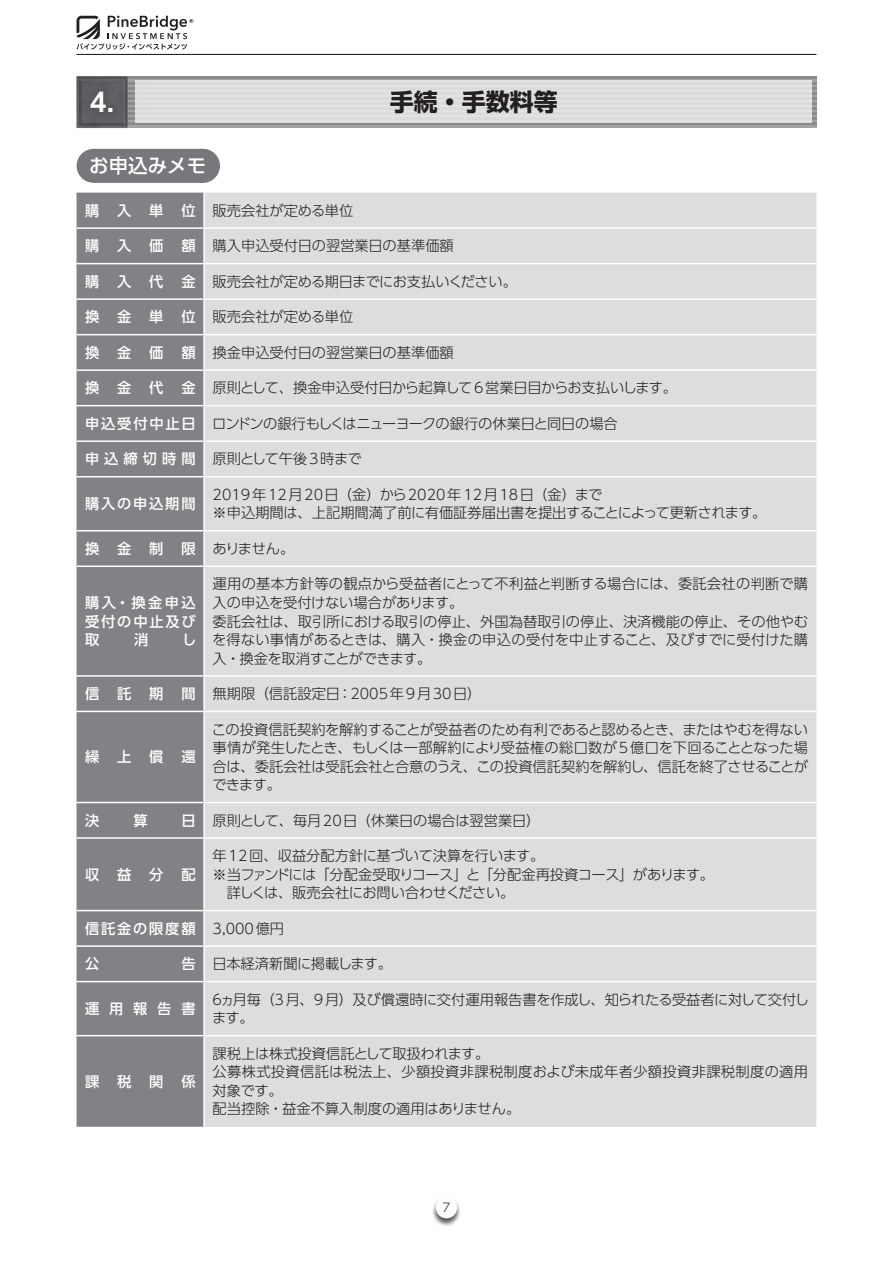
<style>
.page{position:relative;width:893px;height:1263px;background:#fff}
.page>*{position:absolute;margin:0;border:0;box-sizing:border-box;transform-origin:0 0}
.t1{font:700 25.5px "UD Shin Go Pro De";color:#fff}
.t2{font:700 24px "UD Shin Go Pro";color:#231f20}
.t3{font:500 19.5px "UD Shin Go Pro";color:#fff}
.t4{font:300 14.25px/18.5px "UD Shin Go Pro";color:#231f20}
.t5{font:300 14.25px/18.6px "UD Shin Go Pro";letter-spacing:-.025em;color:#231f20}
.t6{font:500 14.25px/18.6px "UD Shin Go Pro";letter-spacing:.13em;color:#fff;text-align:justify}
.t7{font:300 14.25px "UD Shin Go Pro";letter-spacing:-.03em;color:#231f20}
.t8{font:300 14.25px "UD Shin Go Pro";letter-spacing:-.035em;color:#231f20}
.t9{font:300 14.25px "UD Shin Go Pro";letter-spacing:-.02em;color:#231f20}
.t10{font:300 12px "UD Shin Go Pro";color:#231f20}
.s1{font-weight:500;color:#fff}
.s2{font-weight:300;color:#231f20}
</style>
<div class="page">
<hr style="left:77px;top:79px;width:739px;height:3px;background:#66676a">
<hr style="left:77px;top:100px;width:739px;height:2px;background:#66676a">
<hr style="left:77px;top:105px;width:739px;height:2px;background:#66676a">
<hr style="left:77px;top:110px;width:739px;height:2px;background:#66676a">
<hr style="left:77px;top:115px;width:739px;height:2px;background:#66676a">
<hr style="left:77px;top:125px;width:739px;height:3px;background:#66676a">
<hr style="left:77px;top:77px;width:739px;height:2px;background:#888a8d">
<hr style="left:77px;top:82px;width:739px;height:2px;background:#888a8d">
<hr style="left:77px;top:87px;width:739px;height:2px;background:#888a8d">
<hr style="left:77px;top:92px;width:739px;height:2px;background:#888a8d">
<hr style="left:77px;top:123px;width:739px;height:2px;background:#888a8d">
<div style="left:136px;top:81px;width:676px;height:42px;background:#dbdbdc"></div>
<img style="left:76px;top:76px;width:72px;height:52px">
<div style="left:82px;top:83px;width:39px;height:37px;background:#57585a"></div>
<div style="left:94px;top:149px;width:108px;height:34px;background:#76787b"></div>
<svg style="left:148px;top:182px;width:50px;height:1px"></svg>
<hr style="left:202px;top:149px;width:1px;height:34px;background:#76787b">
<div style="left:77px;top:193px;width:126px;height:934px;background:#808285"></div>
<div style="left:205px;top:193px;width:611px;height:934px;background:#dcdddf"></div>
<hr style="left:77px;top:227px;width:126px;height:2px;background:#fff">
<hr style="left:203px;top:227px;width:613px;height:2px;background:#fff">
<hr style="left:77px;top:263px;width:126px;height:1px;background:#fff">
<hr style="left:203px;top:263px;width:613px;height:1px;background:#fff">
<hr style="left:77px;top:298px;width:126px;height:2px;background:#fff">
<hr style="left:203px;top:298px;width:613px;height:2px;background:#fff">
<hr style="left:77px;top:334px;width:126px;height:1px;background:#fff">
<hr style="left:203px;top:334px;width:613px;height:1px;background:#fff">
<hr style="left:77px;top:369px;width:126px;height:2px;background:#fff">
<hr style="left:203px;top:369px;width:613px;height:2px;background:#fff">
<hr style="left:77px;top:405px;width:126px;height:1px;background:#fff">
<hr style="left:203px;top:405px;width:613px;height:1px;background:#fff">
<hr style="left:77px;top:440px;width:126px;height:2px;background:#fff">
<hr style="left:203px;top:440px;width:613px;height:2px;background:#fff">
<hr style="left:77px;top:476px;width:126px;height:1px;background:#fff">
<hr style="left:203px;top:476px;width:613px;height:1px;background:#fff">
<hr style="left:77px;top:530px;width:126px;height:1px;background:#fff">
<hr style="left:203px;top:530px;width:613px;height:1px;background:#fff">
<hr style="left:77px;top:565px;width:126px;height:2px;background:#fff">
<hr style="left:203px;top:565px;width:613px;height:2px;background:#fff">
<hr style="left:77px;top:675px;width:126px;height:2px;background:#fff">
<hr style="left:203px;top:675px;width:613px;height:2px;background:#fff">
<hr style="left:77px;top:711px;width:126px;height:1px;background:#fff">
<hr style="left:203px;top:711px;width:613px;height:1px;background:#fff">
<hr style="left:77px;top:802px;width:126px;height:1px;background:#fff">
<hr style="left:203px;top:802px;width:613px;height:1px;background:#fff">
<hr style="left:77px;top:837px;width:126px;height:2px;background:#fff">
<hr style="left:203px;top:837px;width:613px;height:2px;background:#fff">
<hr style="left:77px;top:910px;width:126px;height:1px;background:#fff">
<hr style="left:203px;top:910px;width:613px;height:1px;background:#fff">
<hr style="left:77px;top:945px;width:126px;height:2px;background:#fff">
<hr style="left:203px;top:945px;width:613px;height:2px;background:#fff">
<hr style="left:77px;top:981px;width:126px;height:1px;background:#fff">
<hr style="left:77px;top:1035px;width:126px;height:1px;background:#fff">
<hr style="left:203px;top:981px;width:613px;height:1px;background:#fff">
<hr style="left:203px;top:1035px;width:613px;height:1px;background:#fff">
<hr style="left:77px;top:54px;width:739px;height:1px;background:#231f20">
<div style="left:431px;top:1197px;width:31px;height:30px;background:#231f20;opacity:.75"></div>
<div style="left:436px;top:1197px;width:21px;height:21px;background:#fff;border-radius:50%"></div>
<svg style="left:77px;top:16px;width:116px;height:34px"></svg>
<h1 class="t1" style="left:90px;top:81px;width:26px">4.</h1>
<h2 class="t2" style="left:390px;top:82px;width:169px">手続・手数料等</h2>
<h3 class="t3" style="left:89px;top:150px;width:119px">お申込みメモ</h3>
<p class="t6" style="left:85px;top:201px;width:16px">購</p>
<p class="t6" style="left:117px;top:201px;width:16px">入</p>
<p class="t6" style="left:149px;top:201px;width:16px">単</p>
<p class="t4" style="left:181px;top:201px;width:173px"><span class="s1">位</span> 販売会社が定める単位</p>
<p class="t6" style="left:85px;top:236px;width:16px">購</p>
<p class="t6" style="left:117px;top:236px;width:16px">入</p>
<p class="t6" style="left:149px;top:236px;width:16px">価</p>
<p class="t4" style="left:181px;top:236px;width:274px"><span class="s1">額</span> 購入申込受付日の翌営業日の基準価額</p>
<p class="t6" style="left:85px;top:272px;width:16px">購</p>
<p class="t6" style="left:117px;top:272px;width:16px">入</p>
<p class="t6" style="left:149px;top:272px;width:16px">代</p>
<p class="t5" style="left:181px;top:272px;width:337px"><span class="s1">金</span> 販売会社が定める期日までにお支払いください。</p>
<p class="t6" style="left:85px;top:307px;width:16px">換</p>
<p class="t6" style="left:117px;top:307px;width:16px">金</p>
<p class="t6" style="left:149px;top:307px;width:16px">単</p>
<p class="t4" style="left:181px;top:307px;width:173px"><span class="s1">位</span> 販売会社が定める単位</p>
<p class="t6" style="left:85px;top:343px;width:16px">換</p>
<p class="t6" style="left:117px;top:343px;width:16px">金</p>
<p class="t6" style="left:149px;top:343px;width:16px">価</p>
<p class="t4" style="left:181px;top:343px;width:274px"><span class="s1">額</span> 換金申込受付日の翌営業日の基準価額</p>
<p class="t6" style="left:85px;top:378px;width:16px">換</p>
<p class="t6" style="left:117px;top:378px;width:16px">金</p>
<p class="t6" style="left:149px;top:378px;width:16px">代</p>
<p class="t5" style="left:181px;top:378px;width:497px"><span class="s1">金</span> 原則として、換金申込受付日から起算して6営業日目からお支払いします。</p>
<p class="t8" style="left:85px;top:412px;width:534px"><span class="s1">申込受付中止日</span> ロンドンの銀行もしくはニューヨークの銀行の休業日と同日の場合</p>
<p class="t7" style="left:85px;top:447px;width:278px"><span class="s1">申込締切時間</span> 原則として午後3時まで</p>
<p class="t6" style="left:85px;top:494px;width:112px">購入の申込期間</p>
<p class="t4" style="left:213px;top:485px;width:555px">2019年12月20日（金）から2020年12月18日（金）まで<br>※申込期間は、上記期間満了前に有価証券届出書を提出することによって更新されます。</p>
<p class="t6" style="left:85px;top:539px;width:16px">換</p>
<p class="t6" style="left:117px;top:539px;width:16px">金</p>
<p class="t6" style="left:149px;top:539px;width:16px">制</p>
<p class="t4" style="left:181px;top:539px;width:115px"><span class="s1">限</span> ありません。</p>
<p class="t6" style="left:85px;top:593px;width:112px">購入・換金申込受付の中止及び取</p>
<p class="t6" style="left:134px;top:630px;width:16px">消</p>
<p class="t6" style="left:182px;top:630px;width:16px">し</p>
<p class="t4" style="left:212px;top:574px;width:597px">運用の基本方針等の観点から受益者にとって不利益と判断する場合には、委託会社の判断で購入の申込を受付けない場合があります。<br>委託会社は、取引所における取引の停止、外国為替取引の停止、決済機能の停止、その他やむを得ない事情があるときは、購入・換金の申込の受付を中止すること、及びすでに受付けた購入・換金を取消すことができます。</p>
<p class="t6" style="left:85px;top:684px;width:16px">信</p>
<p class="t6" style="left:117px;top:684px;width:16px">託</p>
<p class="t6" style="left:149px;top:684px;width:16px">期</p>
<p class="t4" style="left:181px;top:684px;width:301px"><span class="s1">間</span> 無期限（信託設定日：2005年9月30日）</p>
<p class="t6" style="left:85px;top:747px;width:16px">繰</p>
<p class="t6" style="left:117px;top:747px;width:16px">上</p>
<p class="t6" style="left:149px;top:747px;width:16px">償</p>
<p class="t6" style="left:181px;top:747px;width:16px">還</p>
<p class="t4" style="left:212px;top:719px;width:598px;text-align:justify">この投資信託契約を解約することが受益者のため有利であると認めるとき、またはやむを得ない事情が発生したとき、もしくは一部解約により受益権の総口数が5億口を下回ることとなった場合は、委託会社は受託会社と合意のうえ、この投資信託契約を解約し、信託を終了させることができます。</p>
<p class="t6" style="left:85px;top:810px;width:16px">決</p>
<p class="t6" style="left:133px;top:810px;width:16px">算</p>
<p class="t4" style="left:181px;top:810px;width:360px"><span class="s1">日</span> 原則として、毎月20日（休業日の場合は翌営業日）</p>
<p class="t4" style="left:213px;top:846px;width:333px">年12回、収益分配方針に基づいて決算を行います。</p>
<p class="t7" style="left:213px;top:863px;width:503px">※当ファンドには「分配金受取りコース」と「分配金再投資コース」があります。</p>
<p class="t7" style="left:227px;top:881px;width:289px">詳しくは、販売会社にお問い合わせください。</p>
<p class="t6" style="left:85px;top:919px;width:201px">信託金の限度額 <span class="s2">3,000億円</span></p>
<p class="t6" style="left:85px;top:954px;width:16px">公</p>
<p class="t9" style="left:181px;top:952px;width:212px"><span class="s1">告</span> 日本経済新聞に掲載します。</p>
<p class="t6" style="left:85px;top:999px;width:112px">運用報告書</p>
<p class="t5" style="left:212px;top:989px;width:598px">6ヵ月毎（3月、9月）及び償還時に交付運用報告書を作成し、知られたる受益者に対して交付します。</p>
<p class="t6" style="left:85px;top:865px;width:16px">収</p>
<p class="t6" style="left:117px;top:865px;width:16px">益</p>
<p class="t6" style="left:149px;top:865px;width:16px">分</p>
<p class="t6" style="left:181px;top:865px;width:16px">配</p>
<p class="t6" style="left:85px;top:1071px;width:16px">課</p>
<p class="t6" style="left:117px;top:1071px;width:16px">税</p>
<p class="t6" style="left:149px;top:1071px;width:16px">関</p>
<p class="t6" style="left:181px;top:1071px;width:16px">係</p>
<p class="t4" style="left:213px;top:1044px;width:597px">課税上は株式投資信託として取扱われます。<br>公募株式投資信託は税法上、少額投資非課税制度および未成年者少額投資非課税制度の適用対象です。<br>配当控除・益金不算入制度の適用はありません。</p>
<p class="t10" style="left:442px;top:1198px;width:9px">7</p>
</div>
